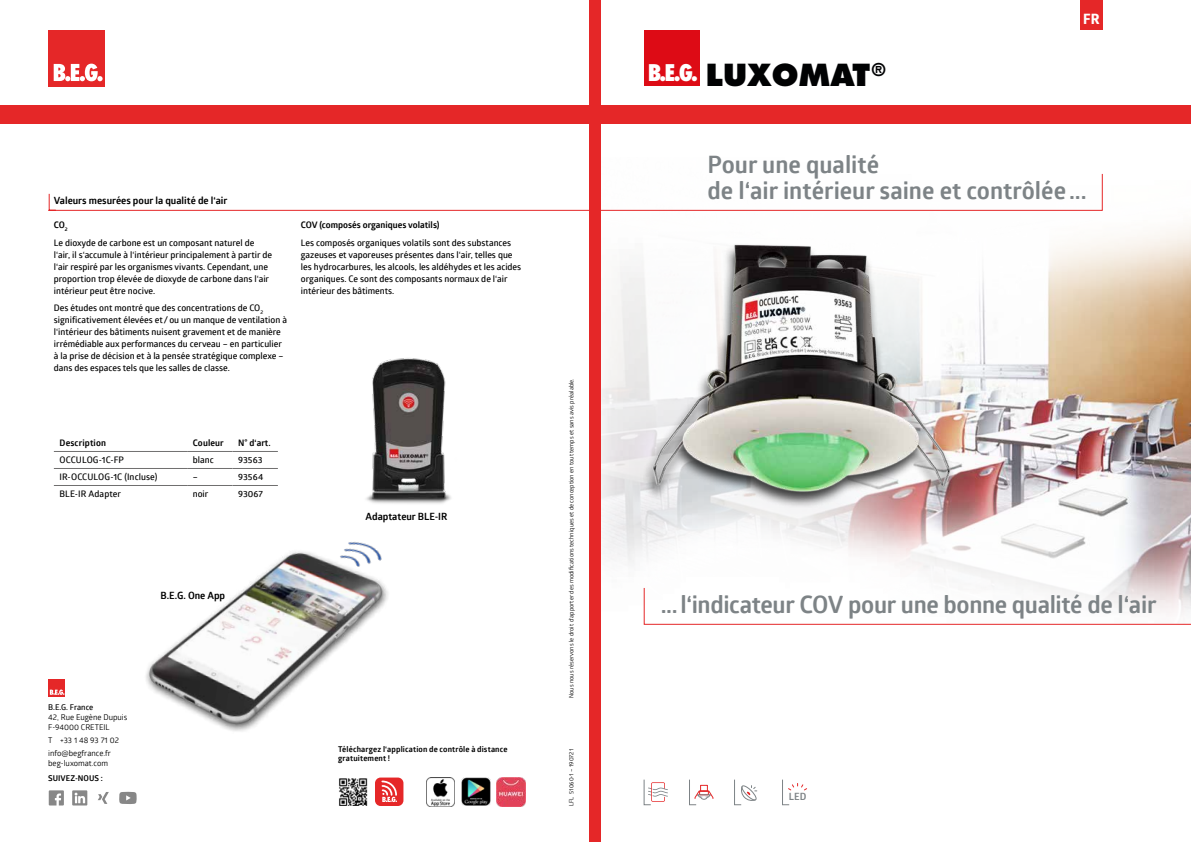
<style>
.page{position:relative;width:1191px;height:842px;background:#fff}
.page>*{position:absolute;margin:0;border:0;box-sizing:border-box;transform-origin:0 0}
.t1{font:800 29.6px "Futura";color:#010203}
.t2{font:700 24px/26px "Glober";letter-spacing:-.005em;color:#7d8386}
.t3{font:700 14px "Globerx";color:#fff}
.t4{font:700 10px "Glober";color:#000}
.t5{font:700 10px "Glober";color:#7d8386}
.t6{font:600 9px/12px "Glober";color:#000}
.t7{font:700 9px "Glober";color:#000}
.t8{font:8px/10px "Glober";color:#000}
.t9{font:700 8px/9.6px "Glober";letter-spacing:.015em;color:#000}
.t10{font:600 8px "Glober";letter-spacing:-.005em;color:#000}
.t11{font:6px "Glober";color:#000}
.s1{font-weight:700}
</style>
<div class="page">
<img style="left:601px;top:123px;width:590px;height:464px">
<div style="left:590px;top:0;width:11px;height:842px;background:#e52728"></div>
<div style="left:581px;top:105px;width:610px;height:18px;background:#e52728"></div>
<div style="left:1080px;top:0;width:22px;height:30px;background:#e52728"></div>
<div style="left:0;top:105px;width:595px;height:18px;background:#e52728"></div>
<div style="left:48px;top:30px;width:57px;height:56px;background:#e52728"></div>
<svg style="left:54px;top:64px;width:49px;height:17px"></svg>
<img style="left:633px;top:222px;width:340px;height:295px">
<svg style="left:643px;top:779px;width:25px;height:26px"></svg>
<div style="left:643px;top:30px;width:56px;height:56px;background:#dd0b15"></div>
<svg style="left:689px;top:779px;width:24px;height:26px"></svg>
<svg style="left:734px;top:779px;width:23px;height:26px"></svg>
<svg style="left:782px;top:779px;width:25px;height:26px"></svg>
<svg style="left:375px;top:786px;width:28px;height:20px"></svg>
<img style="left:426px;top:777px;width:29px;height:29px">
<img style="left:462px;top:777px;width:28px;height:29px">
<img style="left:497px;top:777px;width:29px;height:29px">
<img style="left:339px;top:786px;width:28px;height:20px">
<svg style="left:49px;top:790px;width:15px;height:15px"></svg>
<svg style="left:72px;top:790px;width:15px;height:15px"></svg>
<svg style="left:98px;top:792px;width:11px;height:12px"></svg>
<svg style="left:119px;top:791px;width:18px;height:13px"></svg>
<hr style="left:54px;top:451px;width:133px;height:1px;background:#706f6f">
<hr style="left:187px;top:451px;width:45px;height:1px;background:#706f6f">
<hr style="left:232px;top:451px;width:46px;height:1px;background:#706f6f">
<hr style="left:54px;top:468px;width:133px;height:1px;background:#706f6f">
<hr style="left:187px;top:468px;width:45px;height:1px;background:#706f6f">
<hr style="left:232px;top:468px;width:46px;height:1px;background:#706f6f">
<hr style="left:54px;top:485px;width:133px;height:1px;background:#706f6f">
<svg style="left:643px;top:587px;width:548px;height:38px"></svg>
<svg style="left:48px;top:173px;width:1055px;height:38px"></svg>
<img style="left:372px;top:358px;width:79px;height:146px">
<img style="left:146px;top:473px;width:260px;height:313px">
<svg style="left:316px;top:512px;width:90px;height:85px"></svg>
<img style="left:327px;top:529px;width:64px;height:55px">
<div style="left:48px;top:679px;width:16px;height:17px;background:#e52728"></div>
<svg style="left:50px;top:689px;width:14px;height:6px"></svg>
<p class="t4" style="left:54px;top:194px;width:175px">Valeurs mesurées pour la qualité de l‘air</p>
<p class="t6" style="left:54px;top:216px;width:202px;line-height:17.7px"><span class="s1">CO</span><sub>2<br></sub>Le dioxyde de carbone est un composant naturel de</p>
<p class="t6" style="left:54px;top:248px;width:220px">l‘air, il s‘accumule à l‘intérieur principalement à partir de l‘air respiré par les organismes vivants. Cependant, une proportion trop élevée de dioxyde de carbone dans l‘air intérieur peut être nocive.</p>
<p class="t6" style="left:54px;top:302px;width:235px">Des études ont montré que des concentrations de CO<sub>2 </sub>significativement élevées et /ou un manque de ventilation à l‘intérieur des bâtiments nuisent gravement et de manière irrémédiable aux performances du cerveau – en particulier à la prise de décision et à la pensée stratégique complexe – dans des espaces tels que les salles de classe.</p>
<p class="t7" style="left:301px;top:218px;width:140px">COV (composés organiques volatils)</p>
<p class="t6" style="left:301px;top:236px;width:222px">Les composés organiques volatils sont des substances gazeuses et vaporeuses présentes dans l‘air, telles que les hydrocarbures, les alcools, les aldéhydes et les acides organiques. Ce sont des composants normaux de l‘air intérieur des bâtiments.</p>
<p class="t7" style="left:60px;top:437px;width:48px">Description</p>
<p class="t7" style="left:193px;top:437px;width:32px">Couleur</p>
<p class="t7" style="left:238px;top:437px;width:34px">N° d‘art.</p>
<p class="t6" style="left:60px;top:454px;width:66px">OCCULOG-1C-FP</p>
<p class="t6" style="left:193px;top:454px;width:22px">blanc</p>
<p class="t6" style="left:238px;top:454px;width:26px">93563</p>
<p class="t6" style="left:60px;top:471px;width:99px">IR-OCCULOG-1C (Incluse)</p>
<p class="t6" style="left:193px;top:471px;width:7px">–</p>
<p class="t6" style="left:238px;top:471px;width:27px">93564</p>
<p class="t6" style="left:60px;top:488px;width:63px">BLE-IR Adapter</p>
<p class="t6" style="left:193px;top:488px;width:17px">noir</p>
<p class="t6" style="left:238px;top:488px;width:26px">93067</p>
<p class="t4" style="left:365px;top:509px;width:83px">Adaptateur BLE-IR</p>
<p class="t4" style="left:160px;top:588px;width:66px">B.E.G. One App</p>
<p class="t10" style="left:48px;top:701px;width:47px">B.E.G. France</p>
<p class="t8" style="left:48px;top:711px;width:81px">42, Rue Eugène Dupuis<br>F-94000 CRETEIL</p>
<p class="t8" style="left:48px;top:733px;width:72px;line-height:13px">T +33 1 48 93 71 02 info@begfrance.fr</p>
<p class="t8" style="left:48px;top:757px;width:61px">beg-luxomat.com</p>
<p class="t9" style="left:48px;top:773px;width:56px">SUIVEZ-NOUS :</p>
<p class="t9" style="left:338px;top:744px;width:171px">Téléchargez l‘application de contrôle à distance gratuitement !</p>
<p class="t11" style="left:567px;top:698px;width:321px;rotate:-90deg">Nous nous réservons le droit d‘apporter des modifications techniques et de conception en tout temps et sans avis préalable.</p>
<p class="t11" style="left:567px;top:806px;width:58px;rotate:-90deg">LFL 51060-1 – 190721</p>
<h1 class="t1" style="left:647px;top:57px;width:239px"><sup>B.E.G.</sup> LUXOMAT<sup>®</sup></h1>
<h3 class="t3" style="left:1083px;top:9px;width:18px">FR</h3>
<h2 class="t2" style="left:707px;top:151px;width:381px">Pour une qualité<br>de l‘air intérieur saine et contrôlée...</h2>
<h2 class="t2" style="left:660px;top:591px;width:497px">...l‘indicateur COV pour une bonne qualité de l‘air</h2>
<p class="t5" style="left:789px;top:789px;width:19px">LED</p>
</div>
